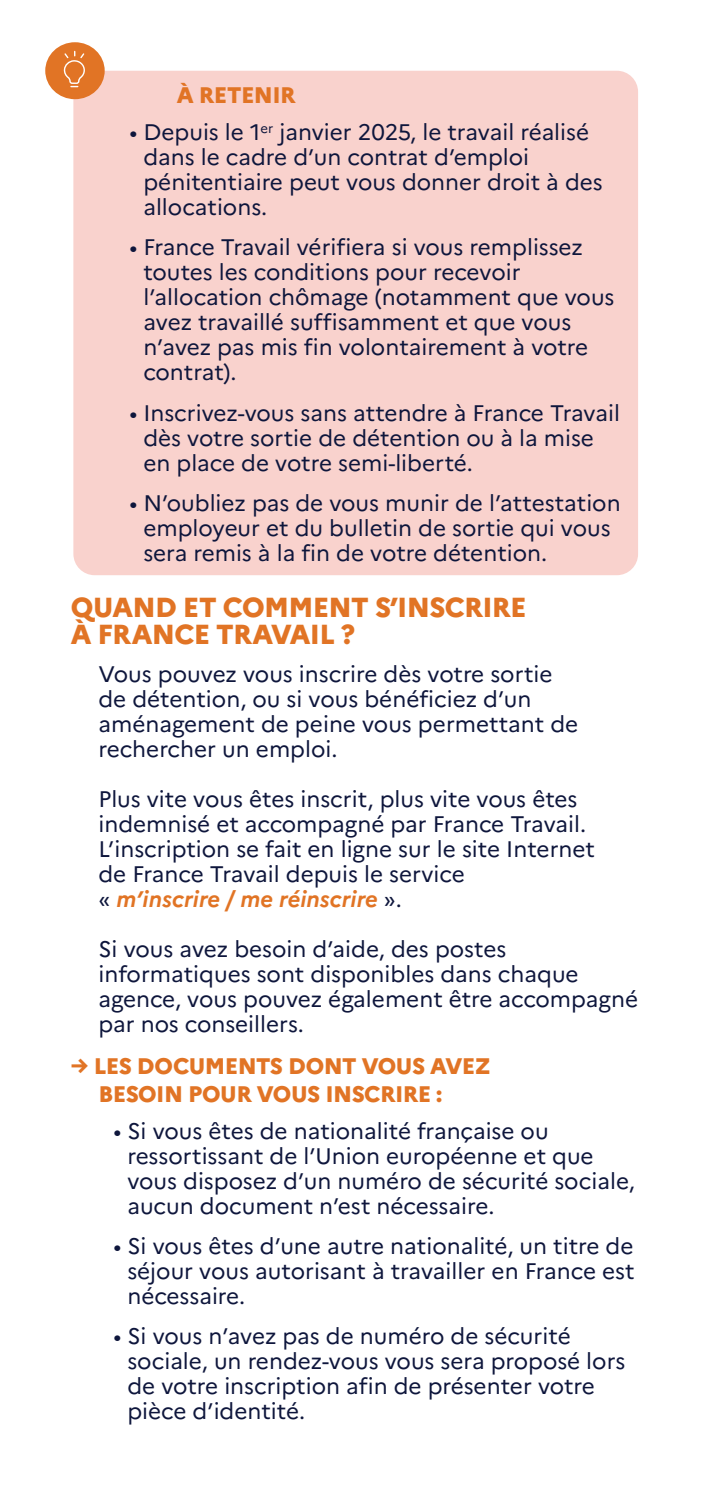
<style>
.page{position:relative;width:709px;height:1489px;background:#fff}
.page>*{position:absolute;margin:0;border:0;box-sizing:border-box;transform-origin:0 0}
.t1{font:800 27.5px/27.5px "Marianne";letter-spacing:-.025em;color:#e17425}
.t2{font:22.5px/25px "Marianne";color:#0e163c}
.t3{font:800 22.5px/27.5px "Marianne";letter-spacing:-.025em;color:#e17425}
.s1{font-weight:700;font-style:italic;color:#e17425}
</style>
<div class="page">
<div style="left:73px;top:71px;width:565px;height:504px;background:#f9d2cd;border-radius:21px"></div>
<div style="left:45px;top:42px;width:60px;height:57px;background:#e17425;border-radius:50%"></div>
<svg style="left:63px;top:50px;width:22px;height:38px"></svg>
<p class="t3" style="left:177px;top:79px;width:120px">À RETENIR</p>
<p class="t2" style="left:143px;top:118px;width:461px;text-indent:-14px">• Depuis le 1<sup>er</sup> janvier 2025, le travail réalisé dans le cadre d’un contrat d’emploi pénitentiaire peut vous donner droit à des allocations.</p>
<p class="t2" style="left:143px;top:233px;width:472px;text-indent:-14px">• France Travail vérifiera si vous remplissez toutes les conditions pour recevoir l’allocation chômage (notamment que vous avez travaillé suffisamment et que vous n’avez pas mis fin volontairement à votre contrat).</p>
<p class="t2" style="left:143px;top:398px;width:478px;text-indent:-14px">• Inscrivez-vous sans attendre à France Travail dès votre sortie de détention ou à la mise en place de votre semi-liberté.</p>
<p class="t2" style="left:143px;top:488px;width:479px;text-indent:-14px">• N’oubliez pas de vous munir de l’attestation employeur et du bulletin de sortie qui vous sera remis à la fin de votre détention.</p>
<p class="t1" style="left:71px;top:590px;width:457px">QUAND ET COMMENT S’INSCRIRE<br>À FRANCE TRAVAIL ?</p>
<p class="t2" style="left:98px;top:659px;width:481px">Vous pouvez vous inscrire dès votre sortie de détention, ou si vous bénéficiez d’un aménagement de peine vous permettant de rechercher un emploi.</p>
<p class="t2" style="left:98px;top:784px;width:498px">Plus vite vous êtes inscrit, plus vite vous êtes indemnisé et accompagné par France Travail.<br>L’inscription se fait en ligne sur le site Internet de France Travail depuis le service<br>« <span class="s1">m’inscrire / me réinscrire</span> ».</p>
<p class="t2" style="left:98px;top:934px;width:541px">Si vous avez besoin d’aide, des postes informatiques sont disponibles dans chaque agence, vous pouvez également être accompagné par nos conseillers.</p>
<p class="t3" style="left:98px;top:1050px;width:394px;text-indent:-27px">→ LES DOCUMENTS DONT VOUS AVEZ<br>BESOIN POUR VOUS INSCRIRE :</p>
<p class="t2" style="left:127px;top:1116px;width:509px;text-indent:-14px">• Si vous êtes de nationalité française ou ressortissant de l’Union européenne et que vous disposez d’un numéro de sécurité sociale, aucun document n’est nécessaire.</p>
<p class="t2" style="left:127px;top:1231px;width:509px;text-align:justify;text-indent:-14px">• Si vous êtes d’une autre nationalité, un titre de séjour vous autorisant à travailler en France est nécessaire.</p>
<p class="t2" style="left:127px;top:1321px;width:499px;text-indent:-14px">• Si vous n’avez pas de numéro de sécurité sociale, un rendez-vous vous sera proposé lors de votre inscription afin de présenter votre pièce d’identité.</p>
</div>
